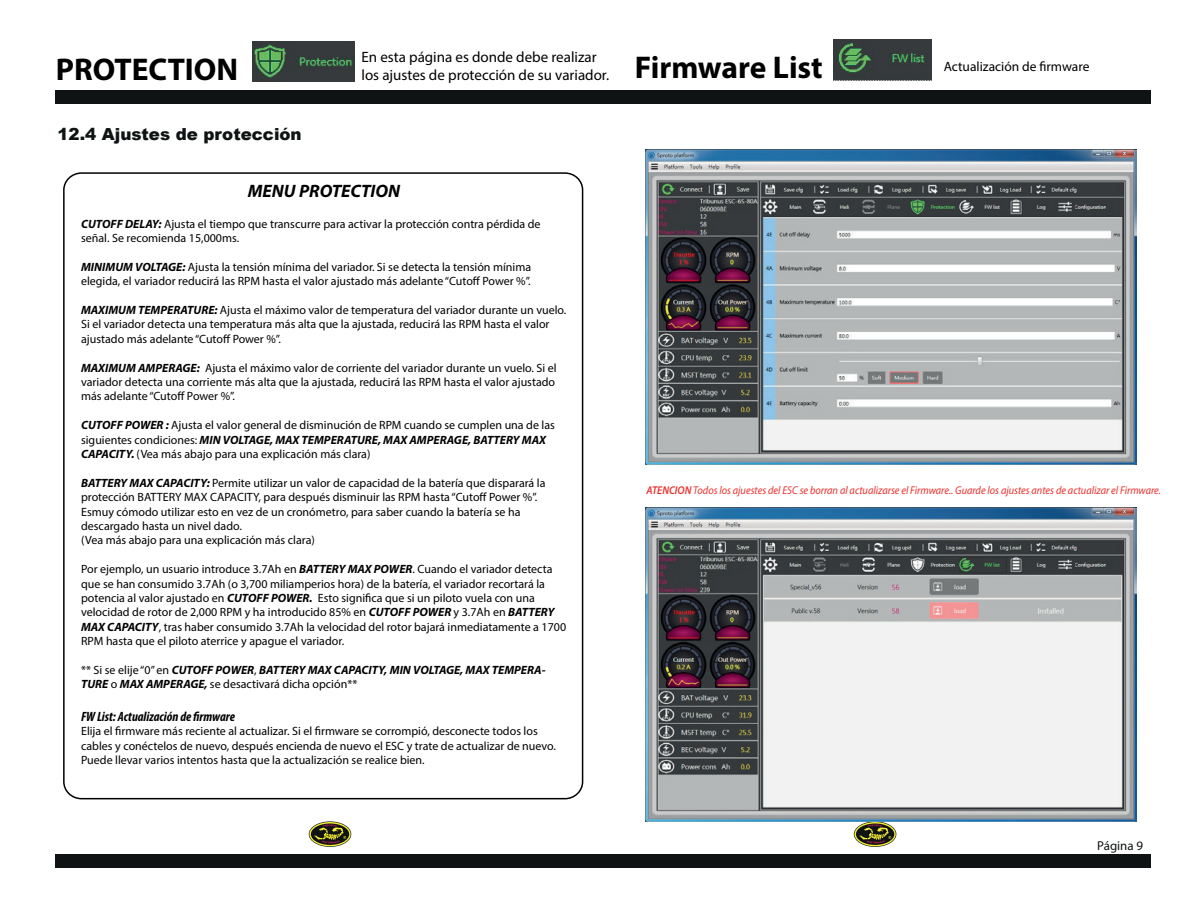
<style>
.page{position:relative;width:1200px;height:900px;background:#fff}
.page>*{position:absolute;margin:0;border:0;box-sizing:border-box;transform-origin:0 0}
.t1{font:700 31.5px "Myriad Pro";color:#000001}
.t2{font:italic 700 18px "Myriad Pro";color:#000001}
.t3{font:900 16.65px "Arial";color:#0f1313}
.t4{font:15px/18px "Myriad Pro";color:#000001}
.t5{font:italic 700 condensed 13.5px "Myriad Pro";color:#000001}
.t6{font:13.5px "Myriad Pro";color:#000001}
.t7{font:12.9px "Myriad Pro";color:#0f1313}
.t8{font:12px/14.4px "Myriad Pro";color:#000001}
.t9{font:italic 700 12px/14.4px "Myriad Pro";color:#000001}
.t10{font:italic 11.25px "Myriad Pro";color:#ee2f2c;scale:.91 1}
.s1{font-weight:700;font-style:italic}
.s2{font-weight:400;font-style:normal}
.s3{font-weight:600}
</style>
<div class="page">
<div style="left:56px;top:90px;width:549px;height:14px;background:#0f1313"></div>
<div style="left:56px;top:855px;width:549px;height:13px;background:#0f1313"></div>
<svg style="left:309px;top:821px;width:42px;height:26px"></svg>
<svg style="left:309px;top:822px;width:42px;height:24px"></svg>
<svg style="left:311px;top:824px;width:38px;height:21px"></svg>
<svg style="left:314px;top:824px;width:32px;height:19px"></svg>
<div style="left:601px;top:90px;width:549px;height:14px;background:#0f1313"></div>
<div style="left:601px;top:855px;width:549px;height:13px;background:#0f1313"></div>
<svg style="left:854px;top:821px;width:42px;height:26px"></svg>
<svg style="left:854px;top:822px;width:42px;height:24px"></svg>
<svg style="left:856px;top:824px;width:38px;height:21px"></svg>
<svg style="left:859px;top:824px;width:32px;height:19px"></svg>
<div style="left:63px;top:172px;width:520px;height:627px;border:2px solid #000001;border-radius:17px"></div>
<img style="left:253px;top:41px;width:102px;height:41px">
<img style="left:834px;top:40px;width:97px;height:40px">
<img style="left:646px;top:150px;width:491px;height:314px">
<img style="left:646px;top:507px;width:490px;height:314px">
<h1 class="t1" style="left:56px;top:49px;width:184px">PROTECTION</h1>
<h3 class="t3" style="left:57px;top:122px;width:246px">12.4 Ajustes de protección</h3>
<p class="t4" style="left:361px;top:47px;width:249px">En esta página es donde debe realizar los ajustes de protección de su variador.</p>
<h2 class="t2" style="left:248px;top:179px;width:154px">MENU PROTECTION</h2>
<p class="t8" style="left:81px;top:216px;width:461px"><span class="s1">CUTOFF DELAY:</span> Ajusta el tiempo que transcurre para activar la protección contra pérdida de señal. Se recomienda 15,000ms.</p>
<p class="t8" style="left:81px;top:259px;width:452px"><span class="s1">MINIMUM VOLTAGE:</span> Ajusta la tensión mínima del variador. Si se detecta la tensión mínima elegida, el variador reducirá las RPM hasta el valor ajustado más adelante “Cutoff Power %”.</p>
<p class="t8" style="left:81px;top:303px;width:487px"><span class="s1">MAXIMUM TEMPERATURE:</span> Ajusta el máximo valor de temperatura del variador durante un vuelo.<br>Si el variador detecta una temperatura más alta que la ajustada, reducirá las RPM hasta el valor ajustado más adelante “Cutoff Power %”.</p>
<p class="t8" style="left:81px;top:360px;width:477px"><span class="s1">MAXIMUM AMPERAGE:</span> Ajusta el máximo valor de corriente del variador durante un vuelo. Si el variador detecta una corriente más alta que la ajustada, reducirá las RPM hasta el valor ajustado más adelante “Cutoff Power %”.</p>
<p class="t8" style="left:81px;top:418px;width:475px"><span class="s1">CUTOFF POWER :</span> Ajusta el valor general de disminución de RPM cuando se cumplen una de las siguientes condiciones: <span class="s1">MIN VOLTAGE, MAX TEMPERATURE, MAX AMPERAGE, BATTERY MAX<br>CAPACITY.</span> (Vea más abajo para una explicación más clara)</p>
<p class="t8" style="left:81px;top:475px;width:466px"><span class="s1">BATTERY MAX CAPACITY:</span> Permite utilizar un valor de capacidad de la batería que disparará la protección BATTERY MAX CAPACITY, para después disminuir las RPM hasta “Cutoff Power %”.<br>Esmuy cómodo utilizar esto en vez de un cronómetro, para saber cuando la batería se ha descargado hasta un nivel dado.<br>(Vea más abajo para una explicación más clara)</p>
<p class="t8" style="left:81px;top:562px;width:487px">Por ejemplo, un usuario introduce 3.7Ah en <span class="s1">BATTERY MAX POWER</span>. Cuando el variador detecta que se han consumido 3.7Ah (o 3,700 miliamperios hora) de la batería, el variador recortará la potencia al valor ajustado en <span class="s1">CUTOFF POWER.</span> Esto significa que si un piloto vuela con una velocidad de rotor de 2,000 RPM y ha introducido 85% en <span class="s1">CUTOFF POWER</span> y 3.7Ah en <span class="s1">BATTERY MAX CAPACITY</span>, tras haber consumido 3.7Ah la velocidad del rotor bajará inmediatamente a 1700<br>RPM hasta que el piloto aterrice y apague el variador.</p>
<p class="t9" style="left:81px;top:662px;width:466px"><span class="s2">** Si se elije “0” en</span> CUTOFF POWER<span class="s2">,</span> BATTERY MAX CAPACITY, MIN VOLTAGE, MAX TEMPERA-<br>TURE <span class="s2">o</span> MAX AMPERAGE, <span class="s2">se desactivará dicha opción**</span></p>
<p class="t5" style="left:81px;top:708px;width:155px">FW List: Actualización de firmware</p>
<p class="t8" style="left:81px;top:724px;width:476px">Elija el firmware más reciente al actualizar. Si el firmware se corrompió, desconecte todos los cables y conéctelos de nuevo, después encienda de nuevo el ESC y trate de actualizar de nuevo.<br>Puede llevar varios intentos hasta que la actualización se realice bien.</p>
<h1 class="t1" style="left:635px;top:47px;width:190px">Firmware List</h1>
<p class="t6" style="left:944px;top:58px;width:147px">Actualización de firmware</p>
<p class="t10" style="left:647px;top:483px;width:567px"><span class="s3">ATENCION</span> Todos los ajuestes del ESC se borran al actualizarse el Firmware.. Guarde los ajustes antes de actualizar el Firmware.</p>
<p class="t7" style="left:1097px;top:837px;width:47px">Página 9</p>
</div>
